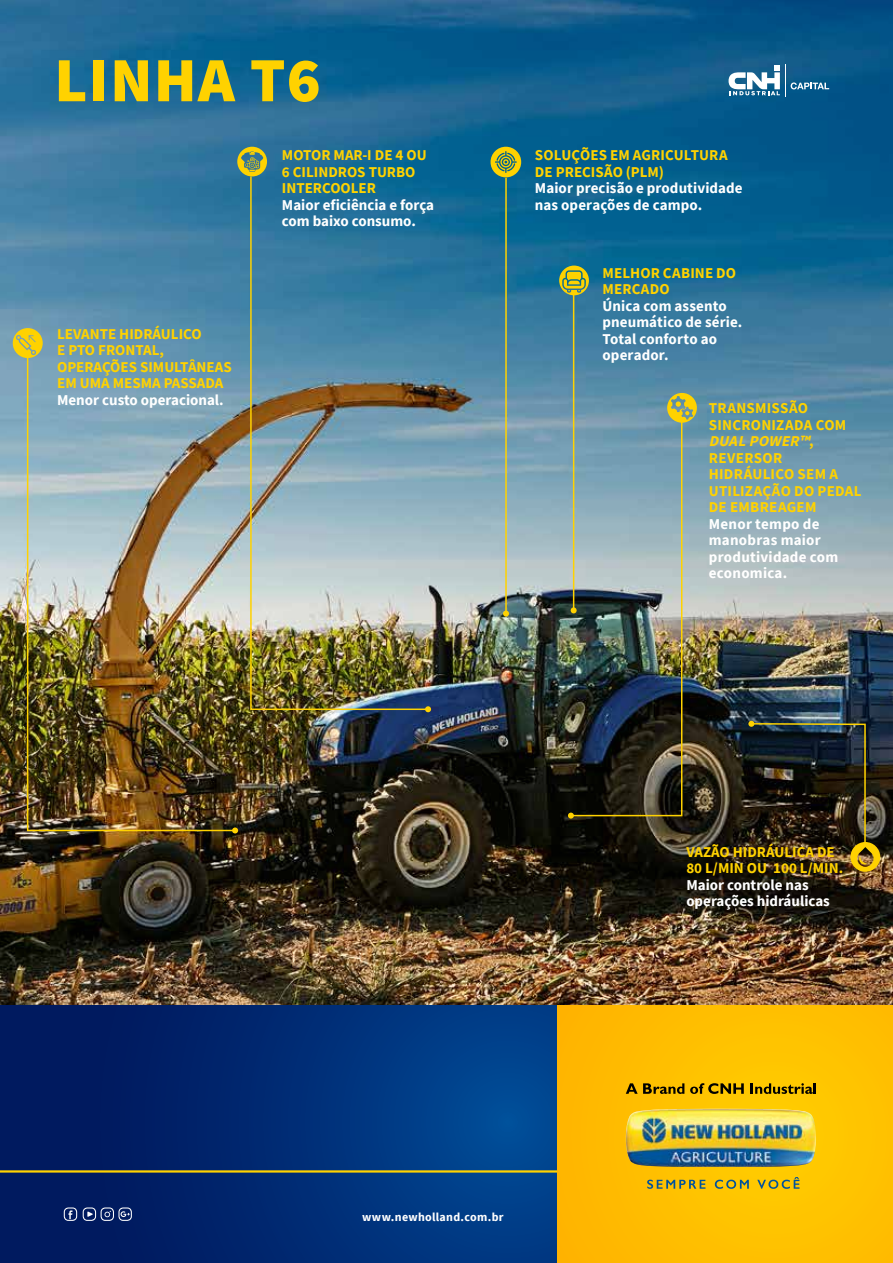
<style>
.page{position:relative;width:893px;height:1263px;background:#fff}
.page>*{position:absolute;margin:0;border:0;box-sizing:border-box;transform-origin:0 0}
.t1{font:900 63px "Source Sans Pro";letter-spacing:.02em;color:#ffd200}
.t2{font:700 15px/16.5px "Source Sans Pro";color:#ffd200}
.t3{font:700 15px/16.5px "Source Sans Pro";letter-spacing:.005em;color:#fff}
.t4{font:700 12px "Source Sans Pro";letter-spacing:.025em;color:#fff}
.s1{font-style:italic}
</style>
<div class="page">
<img style="left:0;top:0;width:893px;height:1006px">
<hr style="left:505px;top:178px;width:2px;height:436px;background:#ffd200">
<svg style="left:503px;top:611px;width:6px;height:6px"></svg>
<img style="left:569px;top:419px;width:114px;height:398px">
<svg style="left:568px;top:813px;width:6px;height:6px"></svg>
<hr style="left:573px;top:293px;width:1px;height:317px;background:#ffd200">
<svg style="left:571px;top:607px;width:6px;height:6px"></svg>
<img style="left:26px;top:354px;width:211px;height:478px">
<svg style="left:232px;top:827px;width:6px;height:6px"></svg>
<img style="left:249px;top:175px;width:181px;height:536px">
<svg style="left:425px;top:706px;width:6px;height:6px"></svg>
<svg style="left:667px;top:393px;width:30px;height:30px"></svg>
<div style="left:0;top:1006px;width:558px;height:257px;background:linear-gradient(to right,#011356,#014791)"></div>
<hr style="left:0;top:1170px;width:558px;height:2px;background:#ffd200">
<div style="left:558px;top:1006px;width:335px;height:257px;background:#ffbf00"></div>
<svg style="left:64px;top:1207px;width:13px;height:14px"></svg>
<svg style="left:83px;top:1207px;width:49px;height:14px"></svg>
<svg style="left:728px;top:66px;width:52px;height:29px"></svg>
<svg style="left:791px;top:82px;width:38px;height:7px"></svg>
<hr style="left:785px;top:64px;width:1px;height:33px;background:#fff">
<svg style="left:626px;top:1083px;width:58px;height:11px"></svg>
<svg style="left:690px;top:1083px;width:54px;height:11px"></svg>
<svg style="left:750px;top:1083px;width:66px;height:11px"></svg>
<img style="left:626px;top:1109px;width:190px;height:58px">
<svg style="left:647px;top:1180px;width:58px;height:9px"></svg>
<svg style="left:715px;top:1180px;width:34px;height:9px"></svg>
<svg style="left:757px;top:1177px;width:42px;height:12px"></svg>
<svg style="left:237px;top:147px;width:30px;height:29px"></svg>
<img style="left:748px;top:721px;width:132px;height:151px">
<svg style="left:490px;top:147px;width:31px;height:30px"></svg>
<svg style="left:559px;top:266px;width:30px;height:29px"></svg>
<svg style="left:13px;top:328px;width:30px;height:30px"></svg>
<h1 class="t1" style="left:54px;top:37px;width:268px">LINHA T6</h1>
<p class="t2" style="left:282px;top:147px;width:146px">MOTOR MAR-I DE 4 OU<br>6 CILINDROS TURBO<br>INTERCOOLER</p>
<p class="t3" style="left:282px;top:196px;width:154px">Maior eficiência e força com baixo consumo.</p>
<p class="t2" style="left:535px;top:147px;width:194px">SOLUÇÕES EM AGRICULTURA<br>DE PRECISÃO (PLM)</p>
<p class="t3" style="left:535px;top:180px;width:209px">Maior precisão e produtividade nas operações de campo.</p>
<p class="t2" style="left:603px;top:264px;width:135px">MELHOR CABINE DO<br>MERCADO</p>
<p class="t3" style="left:603px;top:297px;width:141px">Única com assento pneumático de série.<br>Total conforto ao operador.</p>
<p class="t2" style="left:57px;top:325px;width:176px">LEVANTE HIDRÁULICO<br>E PTO FRONTAL,<br>OPERAÇÕES SIMULTÂNEAS<br>EM UMA MESMA PASSADA</p>
<p class="t3" style="left:57px;top:391px;width:168px">Menor custo operacional.</p>
<p class="t2" style="left:709px;top:400px;width:154px">TRANSMISSÃO<br>SINCRONIZADA COM<br><span class="s1">DUAL POWER™</span>,<br>REVERSOR<br>HIDRÁULICO SEM A<br>UTILIZAÇÃO DO PEDAL<br>DE EMBREAGEM</p>
<p class="t3" style="left:709px;top:515px;width:131px">Menor tempo de manobras maior produtividade com economica.</p>
<p class="t4" style="left:362px;top:1209px;width:143px">www.newholland.com.br</p>
<p class="t2" style="left:686px;top:843px;width:158px">VAZÃO HIDRÁULICA DE<br>80 L/MIN OU 100 L/MIN.</p>
<p class="t3" style="left:686px;top:876px;width:145px">Maior controle nas operações hidráulicas</p>
</div>
